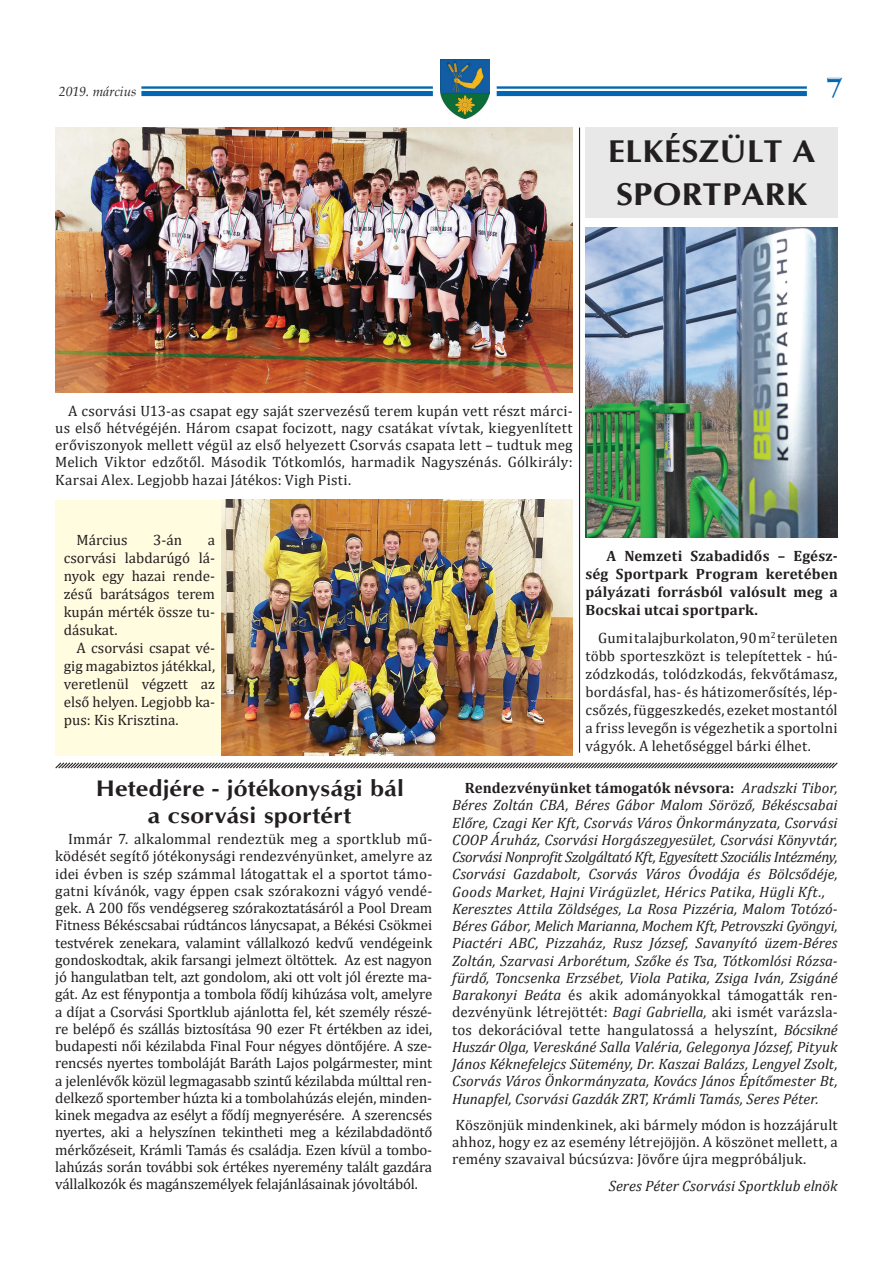
<style>
.page{position:relative;width:893px;height:1263px;background:#fff}
.page>*{position:absolute;margin:0;border:0;box-sizing:border-box;transform-origin:0 0}
.t1{font:700 31.5px/43.5px "CG Omega";color:#231f20;scale:1.1 1}
.t2{font:700 27px "Garamond Handtooled PFL";color:#0166b3}
.t3{font:700 22.5px/27px "CG Omega";letter-spacing:.01em;color:#231f20;text-align:center;scale:1.1 1}
.t4{font:15px/17.2px "Cambria";color:#231f20;text-align:justify}
.t5{font:italic 15px/17.2px "Cambria";color:#231f20}
.t6{font:700 15px/18px "Cambria";letter-spacing:.015em;color:#231f20;text-align:justify}
.t7{font:italic 13.5px "Book Antiqua";color:#231f20}
.s1{font-weight:700;font-style:normal}
.s2{font-style:normal}
</style>
<div class="page">
<svg style="left:141px;top:86px;width:666px;height:11px;fill:#0166b3"></svg>
<hr style="left:66px;top:89px;width:791px;height:2px;background:#fff">
<div style="left:433px;top:64px;width:64px;height:57px;background:#fff"></div>
<img style="left:440px;top:60px;width:49px;height:59px">
<div style="left:55px;top:500px;width:518px;height:255px;background:#fffce0"></div>
<hr style="left:579px;top:128px;width:1px;height:625px;background:#231f20">
<div style="left:585px;top:128px;width:253px;height:90px;background:#e8e8e9"></div>
<svg style="left:55px;top:762px;width:783px;height:7px"></svg>
<img style="left:55px;top:128px;width:518px;height:265px">
<img style="left:222px;top:500px;width:351px;height:255px">
<img style="left:585px;top:227px;width:253px;height:311px">
<p class="t7" style="left:59px;top:82px;width:79px">2019. március</p>
<h2 class="t2" style="left:826px;top:71px;width:16px">7</h2>
<h1 class="t1" style="left:608px;top:129px;width:185px">Elkészült a sportpark</h1>
<p class="t4" style="left:55px;top:402px;width:519px;text-indent:13px">A csorvási U13-as csapat egy saját szervezésű terem kupán vett részt márci&shy;us első hétvégéjén. Három csapat focizott, nagy csatákat vívtak, kiegyenlített erőviszonyok mellett végül az első helyezett Csorvás csapata lett – tudtuk meg Melich Viktor edzőtől. Második Tótkomlós, harmadik Nagyszénás. Gólkirály:<br>Karsai Alex. Legjobb hazai Játékos: Vigh Pisti.</p>
<p class="t4" style="left:77px;top:531px;width:53px">Március</p>
<p class="t4" style="left:153px;top:531px;width:30px">3-án</p>
<p class="t4" style="left:64px;top:531px;width:153px;line-height:18px;text-indent:144px">a csorvási labdarúgó lá&shy;nyok egy hazai rende&shy;zésű barátságos terem kupán mérték össze tu&shy;dásukat.</p>
<p class="t4" style="left:64px;top:639px;width:153px;line-height:18px;text-indent:13px">A csorvási csapat vé&shy;gig magabiztos játékkal, veretlenül végzett az első helyen. Legjobb ka&shy;pus: Kis Krisztina.</p>
<p class="t6" style="left:585px;top:546px;width:254px;text-indent:21px">A Nemzeti Szabadidős – Egész&shy;ség Sportpark Program keretében pályázati forrásból valósult meg a Bocskai utcai sportpark.</p>
<p class="t4" style="left:585px;top:629px;width:254px;line-height:18px;text-indent:13px">Gumi talajburkolaton, 90 m<sup>2</sup> területen több sporteszközt is telepítettek - hú&shy;zódzkodás, tolódzkodás, fekvőtámasz, bordásfal, has- és hátizomerősítés, lép&shy;csőzés, függeszkedés, ezeket mostantól a friss levegőn is végezhetik a sportolni vágyók. A lehetőséggel bárki élhet.</p>
<h3 class="t3" style="left:96px;top:775px;width:282px">Hetedjére - jótékonysági bál a csorvási sportért</h3>
<p class="t5" style="left:452px;top:779px;width:387px;text-indent:13px"><span class="s1">Rendezvényünket támogatók névsora:</span> Aradszki Tibor, Béres Zoltán CBA, Béres Gábor Malom Söröző, Békéscsabai Előre, Czagi Ker Kft, Csorvás Város Önkormányzata, Csorvási COOP Áruház, Csorvási Horgászegyesület, Csorvási Könyvtár, Csorvási Nonprofit Szolgáltató Kft, Egyesített Szociális Intézmény, Csorvási Gazdabolt, Csorvás Város Óvodája és Bölcsődéje, Goods Market, Hajni Virágüzlet, Hérics Patika, Hügli Kft., Keresztes Attila Zöldséges, La Rosa Pizzéria, Malom Totózó-Béres Gábor, Melich Marianna, Mochem Kft, Petrovszki Gyöngyi, Piactéri ABC, Pizzaház, Rusz József, Savanyító üzem-Béres Zoltán, Szarvasi Arborétum, Szőke és Tsa, Tótkomlósi Rózsa&shy;fürdő, Toncsenka Erzsébet, Viola Patika, Zsiga Iván, Zsigáné Barakonyi Beáta <span class="s2">és akik adományokkal támogatták ren&shy;dezvényünk létrejöttét:</span> Bagi Gabriella, <span class="s2">aki ismét varázsla&shy;tos dekorációval tette hangulatossá a helyszínt,</span> Bócsikné Huszár Olga, Vereskáné Salla Valéria, Gelegonya József, Pityuk János Kéknefelejcs Sütemény, Dr. Kaszai Balázs, Lengyel Zsolt, Csorvás Város Önkormányzata, Kovács János Építőmester Bt, Hunapfel, Csorvási Gazdák ZRT, Krámli Tamás, Seres Péter.</p>
<p class="t4" style="left:452px;top:1116px;width:387px">Köszönjük mindenkinek, aki bármely módon is hozzájárult ahhoz, hogy ez az esemény létrejöjjön. A köszönet mellett, a remény szavaival búcsúzva: Jövőre újra megpróbáljuk.</p>
<p class="t5" style="left:609px;top:1176px;width:230px">Seres Péter Csorvási Sportklub elnök</p>
<p class="t4" style="left:55px;top:830px;width:379px;text-indent:13px">Immár 7. alkalommal rendeztük meg a sportklub mű&shy;ködését segítő jótékonysági rendezvényünket, amelyre az idei évben is szép számmal látogattak el a sportot támo&shy;gatni kívánók, vagy éppen csak szórakozni vágyó vendé&shy;gek. A 200 fős vendégsereg szórakoztatásáról a Pool Dream Fitness Békéscsabai rúdtáncos lánycsapat, a Békési Csökmei testvérek zenekara, valamint vállalkozó kedvű vendégeink gondoskodtak, akik farsangi jelmezt öltöttek. Az est nagyon jó hangulatban telt, azt gondolom, aki ott volt jól érezte ma&shy;gát. Az est fénypontja a tombola fődíj kihúzása volt, amelyre a díjat a Csorvási Sportklub ajánlotta fel, két személy részé&shy;re belépő és szállás biztosítása 90 ezer Ft értékben az idei, budapesti női kézilabda Final Four négyes döntőjére. A sze&shy;rencsés nyertes tomboláját Baráth Lajos polgármester, mint a jelenlévők közül legmagasabb szintű kézilabda múlttal ren&shy;delkező sportember húzta ki a tombolahúzás elején, minden&shy;kinek megadva az esélyt a fődíj megnyerésére. A szerencsés nyertes, aki a helyszínen tekintheti meg a kézilabdadöntő mérkőzéseit, Krámli Tamás és családja. Ezen kívül a tombo&shy;lahúzás során további sok értékes nyeremény talált gazdára vállalkozók és magánszemélyek felajánlásainak jóvoltából.</p>
</div>
